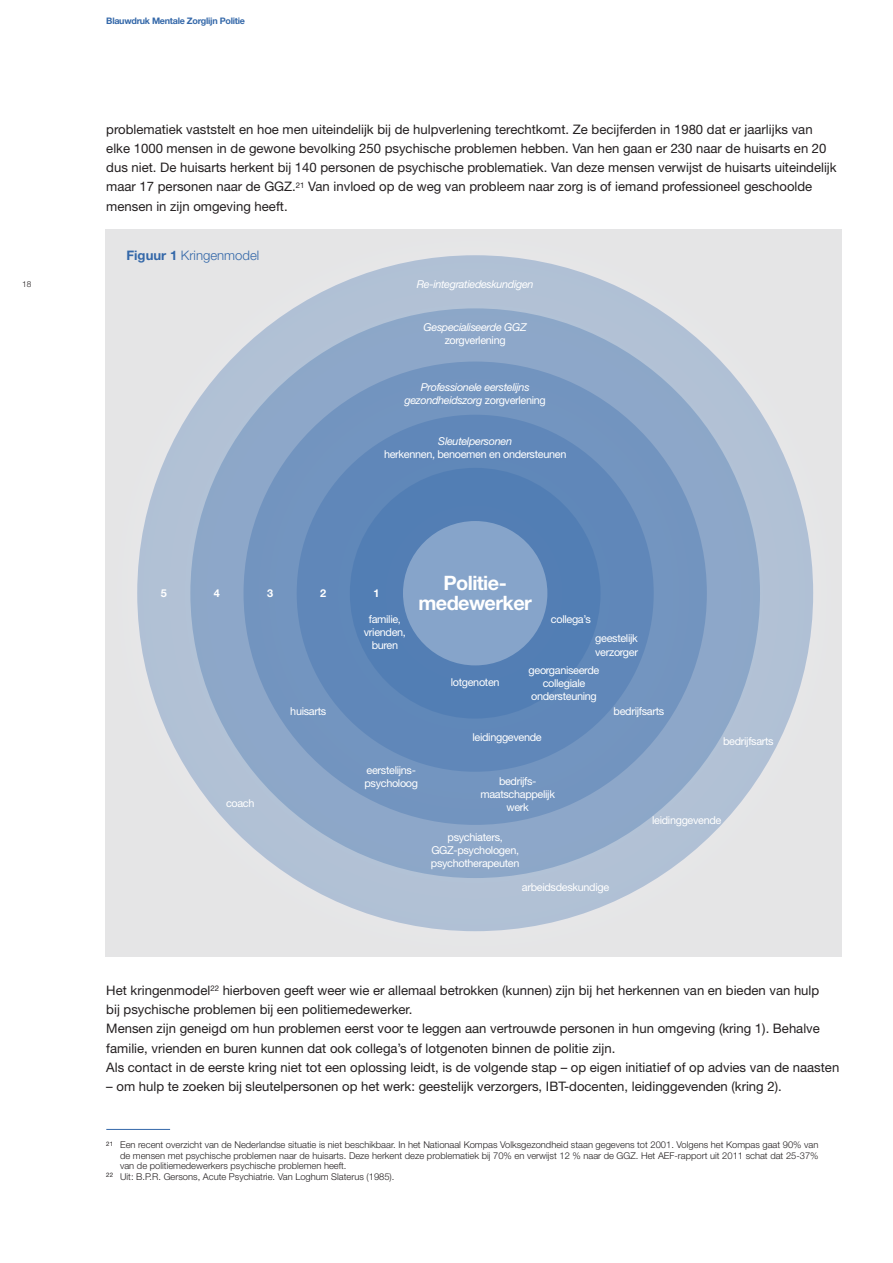
<style>
.page{position:relative;width:893px;height:1263px;background:#fff}
.page>*{position:absolute;margin:0;border:0;box-sizing:border-box;transform-origin:0 0}
.Body_paars_bold{font:700 19.8px/19.8px "Helvetica Neue";letter-spacing:-.03em;color:#fff;text-align:center}
.Body{font:13.2px/19.2px "Helvetica Neue";color:#231f20}
.voetnoot_tekst{font:300 13.2px "Helvetica Neue";color:#3468a9}
.Body_paars_bold-2{font:10.8px/13px "Helvetica Neue";letter-spacing:-.03em;color:#fff;text-align:center}
.Body_paars_bold-3{font:italic 10.8px/13px "Helvetica Neue";letter-spacing:-.03em;color:#fff;text-align:center}
.Body_paars_bold-4{font:700 10.8px "Helvetica Neue";color:#fff}
.voetnoot_tekst-2{font:300 9.3px/10.5px "Helvetica Neue";color:#231f20;text-align:justify}
.t1{font:700 9px "Helvetica Neue";letter-spacing:-.03em;color:#3468a9}
.t2{font:300 8.25px "Helvetica Neue";color:#231f20}
.s1{font-weight:700}
.s2{font-style:normal}
</style>
<div class="page">
<hr style="left:106px;top:1129px;width:64px;height:1px;background:#3468a9">
<div style="left:105px;top:230px;width:737px;height:727px;background:#e5e5e6"></div>
<div style="left:137px;top:255px;width:676px;height:676px;background:#b1c1d5;border-radius:50%"></div>
<div style="left:190px;top:308px;width:570px;height:570px;background:#8da7c9;border-radius:50%"></div>
<div style="left:244px;top:362px;width:463px;height:463px;background:#7394bf;border-radius:50%"></div>
<div style="left:297px;top:415px;width:357px;height:357px;background:#6087b9;border-radius:50%"></div>
<div style="left:350px;top:468px;width:251px;height:250px;background:#527eb4;border-radius:50%"></div>
<div style="left:403px;top:521px;width:144px;height:144px;background:#86a4ca;border-radius:50%"></div>
<p class="t2" style="left:22px;top:279px;width:10px">18</p>
<p class="t1" style="left:106px;top:15px;width:140px">Blauwdruk Mentale Zorglijn Politie</p>
<p class="Body" style="left:106px;top:119px;width:732px">problematiek vaststelt en hoe men uiteindelijk bij de hulpverlening terechtkomt. Ze becijferden in 1980 dat er jaarlijks van elke 1000 mensen in de gewone bevolking 250 psychische problemen hebben. Van hen gaan er 230 naar de huisarts en 20 dus niet. De huisarts herkent bij 140 personen de psychische problematiek. Van deze mensen verwijst de huisarts uiteindelijk maar 17 personen naar de GGZ.<sup>21</sup> Van invloed op de weg van probleem naar zorg is of iemand professioneel geschoolde mensen in zijn omgeving heeft.</p>
<p class="voetnoot_tekst" style="left:126px;top:247px;width:134px"><span class="s1">Figuur 1</span> Kringenmodel</p>
<p class="Body_paars_bold-3" style="left:417px;top:277px;width:118px">Re-integratiedeskundigen</p>
<p class="Body_paars_bold-3" style="left:424px;top:321px;width:105px">Gespecialiseerde GGZ</p>
<p class="Body_paars_bold-2" style="left:445px;top:334px;width:63px">zorgverlening</p>
<p class="Body_paars_bold-3" style="left:404px;top:380px;width:143px">Professionele eerstelijns gezondheidszorg <span class="s2">zorgverlening</span></p>
<p class="Body_paars_bold-3" style="left:438px;top:435px;width:75px">Sleutelpersonen</p>
<p class="Body_paars_bold-2" style="left:384px;top:448px;width:184px">herkennen, benoemen en ondersteunen</p>
<p class="Body_paars_bold-4" style="left:161px;top:586px;width:8px">5</p>
<p class="Body_paars_bold-4" style="left:214px;top:586px;width:8px">4</p>
<p class="Body_paars_bold-4" style="left:267px;top:586px;width:8px">3</p>
<p class="Body_paars_bold-4" style="left:320px;top:586px;width:8px">2</p>
<p class="Body_paars_bold-2" style="left:226px;top:796px;width:30px">coach</p>
<p class="Body_paars_bold-2" style="left:290px;top:704px;width:37px">huisarts</p>
<p class="Body_paars_bold" style="left:418px;top:573px;width:115px">Politie&shy;medewerker</p>
<p class="Body_paars_bold-4" style="left:373px;top:586px;width:8px">1</p>
<p class="Body_paars_bold-2" style="left:364px;top:612px;width:44px">familie, vrienden, buren</p>
<p class="Body_paars_bold-2" style="left:551px;top:612px;width:41px">collega’s</p>
<p class="Body_paars_bold-2" style="left:595px;top:632px;width:44px;text-align:left">geestelijk verzorger</p>
<p class="Body_paars_bold-2" style="left:364px;top:763px;width:55px;text-align:left">eerstelijns&shy;psycholoog</p>
<p class="Body_paars_bold-2" style="left:451px;top:676px;width:50px">lotgenoten</p>
<p class="Body_paars_bold-2" style="left:529px;top:663px;width:72px">georganiseerde collegiale ondersteuning</p>
<p class="Body_paars_bold-2" style="left:472px;top:730px;width:71px">leidinggevende</p>
<p class="Body_paars_bold-2" style="left:614px;top:704px;width:52px">bedrijfsarts</p>
<p class="Body_paars_bold-2" style="left:723px;top:734px;width:52px">bedrijfsarts</p>
<p class="Body_paars_bold-2" style="left:480px;top:774px;width:76px">bedrijfs&shy;maatschappelijk werk</p>
<p class="Body_paars_bold-2" style="left:431px;top:830px;width:90px">psychiaters,<br>GGZ-psychologen, psychotherapeuten</p>
<p class="Body_paars_bold-2" style="left:522px;top:880px;width:89px">arbeidsdeskundige</p>
<p class="Body_paars_bold-2" style="left:652px;top:813px;width:71px">leidinggevende</p>
<p class="Body" style="left:106px;top:980px;width:734px">Het kringenmodel<sup>22</sup> hierboven geeft weer wie er allemaal betrokken (kunnen) zijn bij het herkennen van en bieden van hulp<br>bij psychische problemen bij een politiemedewerker.<br>Mensen zijn geneigd om hun problemen eerst voor te leggen aan vertrouwde personen in hun omgeving (kring 1). Behalve familie, vrienden en buren kunnen dat ook collega’s of lotgenoten binnen de politie zijn.<br>Als contact in de eerste kring niet tot een oplossing leidt, is de volgende stap – op eigen initiatief of op advies van de naasten</p>
<p class="Body" style="left:106px;top:1076px;width:677px">– om hulp te zoeken bij sleutelpersonen op het werk: geestelijk verzorgers, IBT-docenten, leidinggevenden (kring 2).</p>
<p class="voetnoot_tekst-2" style="left:120px;top:1139px;width:700px;text-indent:-14px"><sup>21</sup> Een recent overzicht van de Nederlandse situatie is niet beschikbaar. In het Nationaal Kompas Volksgezondheid staan gegevens tot 2001. Volgens het Kompas gaat 90% van de mensen met psychische problemen naar de huisarts. Deze herkent deze problematiek bij 70% en verwijst 12 % naar de GGZ. Het AEF-rapport uit 2011 schat dat 25-37% van de politiemedewerkers psychische problemen heeft.</p>
<p class="voetnoot_tekst-2" style="left:106px;top:1171px;width:290px"><sup>22</sup> Uit: B.P.R. Gersons, Acute Psychiatrie. Van Loghum Slaterus (1985).</p>
</div>
